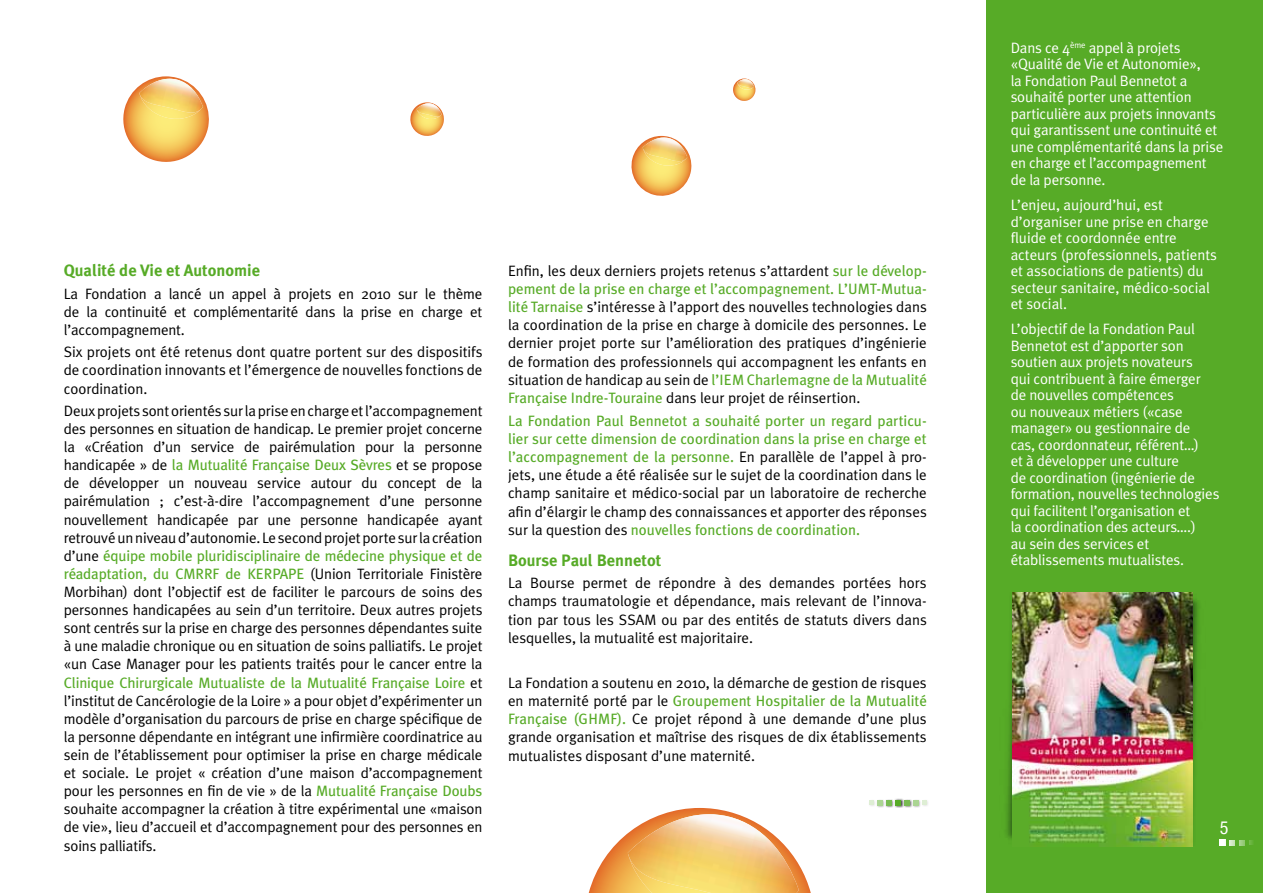
<style>
.page{position:relative;width:1263px;height:893px;background:#fff}
.page>*{position:absolute;margin:0;border:0;box-sizing:border-box;transform-origin:0 0}
.t1{font:condensed 18px "Helvetica Neue LT Std";color:#fff}
.t2{font:700 16.5px "Meta Plus";color:#57ab27}
.t3{font:15px/18.1px "Meta Plus Normal";color:#000;text-align:justify}
.t4{font:15px/16.5px "Meta Plus Normal";letter-spacing:-.01em;color:#fff}
.t5{font:15px/18.1px "Meta Plus";color:#57ab27}
.s1{font-family:"Meta Plus Normal";color:#000}
.s2{font-family:"Meta Plus";color:#57ab27}
</style>
<div class="page">
<div style="left:986px;top:0;width:277px;height:893px;background:#57ab27"></div>
<svg style="left:1220px;top:840px;width:33px;height:6px"></svg>
<div style="left:894px;top:798px;width:10px;height:10px;background:#000;opacity:.75"></div>
<div style="left:885px;top:799px;width:9px;height:9px;background:#000;opacity:.75"></div>
<div style="left:876px;top:799px;width:9px;height:9px;background:#000;opacity:.75"></div>
<div style="left:868px;top:799px;width:8px;height:8px;background:#f1f1f1"></div>
<div style="left:903px;top:799px;width:9px;height:9px;background:#000;opacity:.75"></div>
<div style="left:912px;top:799px;width:10px;height:9px;background:#000;opacity:.75"></div>
<div style="left:921px;top:799px;width:8px;height:8px;background:#000;opacity:.75"></div>
<svg style="left:869px;top:800px;width:57px;height:5px"></svg>
<svg style="left:589px;top:808px;width:222px;height:85px"></svg>
<img style="left:628px;top:814px;width:171px;height:79px">
<svg style="left:123px;top:76px;width:86px;height:86px"></svg>
<img style="left:139px;top:79px;width:64px;height:35px">
<svg style="left:631px;top:136px;width:61px;height:60px"></svg>
<img style="left:643px;top:138px;width:44px;height:24px">
<svg style="left:410px;top:102px;width:34px;height:34px"></svg>
<img style="left:417px;top:103px;width:25px;height:14px">
<svg style="left:733px;top:81px;width:23px;height:20px"></svg>
<img style="left:737px;top:79px;width:17px;height:9px">
<img style="left:1192px;top:592px;width:8px;height:253px">
<img style="left:1005px;top:630px;width:7px;height:209px">
<img style="left:1012px;top:592px;width:180px;height:254px">
<p class="t2" style="left:64px;top:261px;width:198px">Qualité de Vie et Autonomie</p>
<p class="t3" style="left:64px;top:284px;width:420px">La Fondation a lancé un appel à projets en 2010 sur le thème de la continuité et complémentarité dans la prise en charge et l’accompagnement.</p>
<p class="t3" style="left:64px;top:343px;width:420px">Six projets ont été retenus dont quatre portent sur des dispositifs de coordination innovants et l’émergence de nouvelles fonctions de coordination.</p>
<p class="t3" style="left:64px;top:401px;width:420px">Deux projets sont orientés sur la prise en charge et l’accompagnement des personnes en situation de handicap. Le premier projet concerne la «Création d’un service de pairémulation pour la personne</p>
<p class="t5" style="left:64px;top:456px;width:420px"><span class="s1">handicapée » de</span> la Mutualité Française Deux Sèvres <span class="s1">et se propose</span></p>
<p class="t3" style="left:64px;top:474px;width:420px">de développer un nouveau service autour du concept de la pairémulation ; c’est-à-dire l’accompagnement d’une personne nouvellement handicapée par une personne handicapée ayant retrouvé un niveau d’autonomie. Le second projet porte sur la création</p>
<p class="t5" style="left:64px;top:546px;width:420px"><span class="s1">d’une</span> équipe mobile pluridisciplinaire de médecine physique et de réadaptation, du CMRRF de KERPAPE <span class="s1">(Union Territoriale Finistère</span></p>
<p class="t3" style="left:64px;top:582px;width:420px">Morbihan) dont l’objectif est de faciliter le parcours de soins des personnes handicapées au sein d’un territoire. Deux autres projets sont centrés sur la prise en charge des personnes dépendantes suite à une maladie chronique ou en situation de soins palliatifs. Le projet «un Case Manager pour les patients traités pour le cancer entre la</p>
<p class="t5" style="left:64px;top:673px;width:420px">Clinique Chirurgicale Mutualiste de la Mutualité Française Loire <span class="s1">et</span></p>
<p class="t3" style="left:64px;top:691px;width:420px">l’institut de Cancérologie de la Loire » a pour objet d’expérimenter un modèle d’organisation du parcours de prise en charge spécifique de la personne dépendante en intégrant une infirmière coordinatrice au sein de l’établissement pour optimiser la prise en charge médicale et sociale. Le projet « création d’une maison d’accompagnement pour les personnes en fin de vie » de la <span class="s2">Mutualité Française Doubs </span>souhaite accompagner la création à titre expérimental une «maison de vie», lieu d’accueil et d’accompagnement pour des personnes en soins palliatifs.</p>
<p class="t3" style="left:508px;top:261px;width:420px">Enfin, les deux derniers projets retenus s’attardent <span class="s2">sur le dévelop-</span></p>
<p class="t5" style="left:508px;top:279px;width:420px">pement de la prise en charge et l’accompagnement. L’U MT-Mutua-</p>
<p class="t3" style="left:508px;top:297px;width:420px"><span class="s2">lité Tarnaise</span> s’intéresse à l’apport des nouvelles technologies dans la coordination de la prise en charge à domicile des personnes. Le dernier projet porte sur l’amélioration des pratiques d’ingénierie de formation des professionnels qui accompagnent les enfants en</p>
<p class="t5" style="left:508px;top:370px;width:420px"><span class="s1">situation de handicap au sein de</span> l’IEM Charlemagne de la Mutualité</p>
<p class="t3" style="left:508px;top:389px;width:354px"><span class="s2">Française I ndre-Touraine</span> dans leur projet de réinsertion.</p>
<p class="t5" style="left:508px;top:411px;width:420px;text-align:justify">La Fondation Paul Bennetot a souhaité porter un regard particu&shy;lier sur cette dimension de coordination dans la prise en charge et l’accompagnement de la personne. <span class="s1">En parallèle de l’appel à pro-</span></p>
<p class="t3" style="left:508px;top:466px;width:420px">jets, une étude a été réalisée sur le sujet de la coordination dans le champ sanitaire et médico-social par un laboratoire de recherche afin d’élargir le champ des connaissances et apporter des réponses</p>
<p class="t5" style="left:508px;top:520px;width:354px"><span class="s1">sur la question des</span> nouvelles fonctions de coordination.</p>
<p class="t2" style="left:508px;top:550px;width:155px">Bourse Paul Bennetot</p>
<p class="t3" style="left:508px;top:574px;width:420px">La Bourse permet de répondre à des demandes portées hors champs traumatologie et dépendance, mais relevant de l’innova&shy;tion par tous les SSAM ou par des entités de statuts divers dans lesquelles, la mutualité est majoritaire.</p>
<p class="t3" style="left:508px;top:673px;width:420px">La Fondation a soutenu en 2010, la démarche de gestion de risques</p>
<p class="t5" style="left:508px;top:691px;width:420px"><span class="s1">en maternité porté par le</span> Groupement Hospitalier de la Mutualité</p>
<p class="t3" style="left:508px;top:710px;width:420px"><span class="s2">Française (GHMF).</span> Ce projet répond à une demande d’une plus grande organisation et maîtrise des risques de dix établissements mutualistes disposant d’une maternité.</p>
<p class="t4" style="left:1011px;top:39px;width:214px">Dans ce 4<sup>ème</sup> appel à projets «Qualité de Vie et Autonomie»,<br>la Fondation Paul Bennetot a souhaité porter une attention particulière aux projets innovants qui garantissent une continuité et une complémentarité dans la prise en charge et l’accompagnement de la personne.</p>
<p class="t4" style="left:1011px;top:196px;width:208px">L’enjeu, aujourd’hui, est d’organiser une prise en charge fluide et coordonnée entre acteurs (professionnels, patients et associations de patients) du secteur sanitaire, médico-social et social.</p>
<p class="t4" style="left:1011px;top:320px;width:210px">L’objectif de la Fondation Paul<br>Bennetot est d’apporter son soutien aux projets novateurs<br>qui contribuent à faire émerger de nouvelles compétences<br>ou nouveaux métiers («case manager» ou gestionnaire de<br>cas, coordonnateur, référent…)<br>et à développer une culture<br>de coordination (ingénierie de formation, nouvelles technologies qui facilitent l’organisation et<br>la coordination des acteurs….)<br>au sein des services et établissements mutualistes.</p>
<p class="t1" style="left:1220px;top:817px;width:10px">5</p>
</div>
